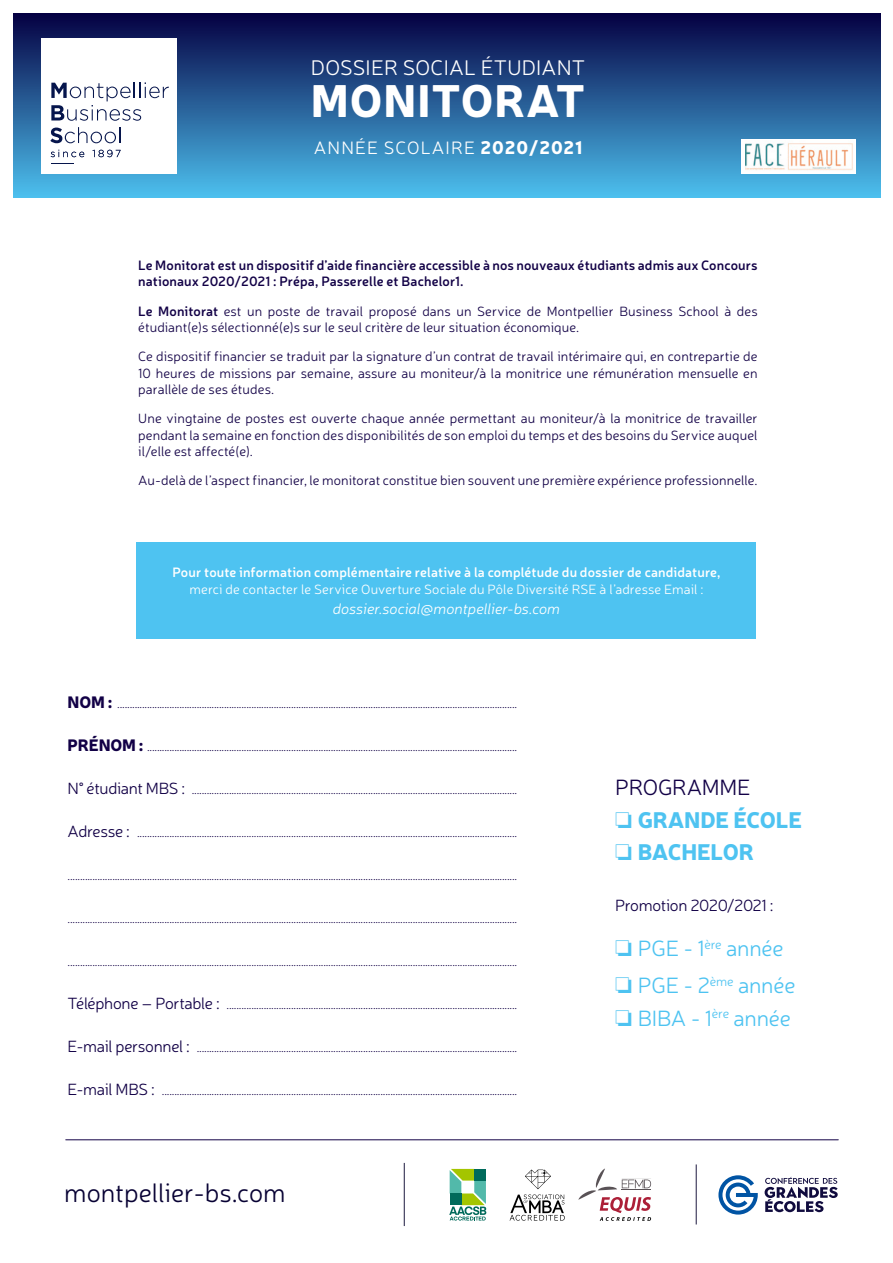
<style>
.page{position:relative;width:893px;height:1263px;background:#fff}
.page>*{position:absolute;margin:0;border:0;box-sizing:border-box;transform-origin:0 0}
.t1{font:900 45px "Neris";letter-spacing:.02em;color:#fff}
.t2{font:300 26.25px "Neris";color:#070133}
.t3{font:300 22.2px/36.9px "Neris";letter-spacing:-.01em;color:#4ec3f1}
.t4{font:900 22.2px/32.7px "Neris";letter-spacing:-.01em;color:#4ec3f1}
.t5{font:300 21.3px "Neris";letter-spacing:.01em;color:#fff}
.t6{font:300 18px "Neris";letter-spacing:.06em;color:#fff}
.t7{font:300 16.35px "Neris";letter-spacing:-.025em;color:#120046}
.t8{font:italic 300 15px "Neris";color:#fff}
.t9{font:300 13.5px/16.5px "Neris";letter-spacing:.005em;color:#120046;text-align:justify}
.t10{font:600 13.5px/16.5px "Neris";letter-spacing:.005em;color:#120046}
.t11{font:600 13.5px "Neris";letter-spacing:.01em;color:#fff}
.t12{font:300 13.5px "Neris";letter-spacing:.005em;color:#fff}
.t13{font:300 11.85px "Neris";color:#120046}
.s1{font-weight:900}
.s2{font-weight:600}
.s3{font-weight:900;font-size:16.35px}
.s4{font-size:16.35px}
.s5{font-weight:300;color:#120046}
</style>
<div class="page">
<hr style="left:404px;top:1163px;width:1px;height:63px;background:#1c193f">
<svg style="left:718px;top:1175px;width:40px;height:39px"></svg>
<svg style="left:765px;top:1177px;width:73px;height:35px"></svg>
<svg style="left:449px;top:1169px;width:37px;height:51px"></svg>
<svg style="left:510px;top:1169px;width:55px;height:52px"></svg>
<svg style="left:578px;top:1168px;width:73px;height:53px"></svg>
<hr style="left:696px;top:1164px;width:1px;height:60px;background:#1c193f">
<div style="left:13px;top:13px;width:867px;height:185px;background:linear-gradient(to bottom,#040042,#4ec1ef)"></div>
<div style="left:41px;top:38px;width:136px;height:135px;background:#fff"></div>
<svg style="left:51px;top:82px;width:118px;height:39px"></svg>
<svg style="left:50px;top:127px;width:71px;height:16px"></svg>
<svg style="left:51px;top:163px;width:23px;height:1px"></svg>
<svg style="left:51px;top:150px;width:33px;height:7px"></svg>
<svg style="left:92px;top:150px;width:29px;height:7px"></svg>
<div style="left:741px;top:139px;width:115px;height:35px;background:#fff"></div>
<img style="left:746px;top:143px;width:107px;height:28px">
<div style="left:137px;top:542px;width:619px;height:97px;background:#4ec3f1"></div>
<hr style="left:66px;top:1139px;width:772px;height:1px;background:#120046">
<h3 class="t5" style="left:311px;top:54px;width:276px">DOSSIER SOCIAL ÉTUDIANT</h3>
<h1 class="t1" style="left:311px;top:68px;width:276px">MONITORAT</h1>
<h3 class="t6" style="left:314px;top:136px;width:270px">ANNÉE SCOLAIRE <span class="s1">2020/2021</span></h3>
<p class="t10" style="left:138px;top:256px;width:621px">Le Monitorat est un dispositif d’aide financière accessible à nos nouveaux étudiants admis aux Concours nationaux 2020/2021 : Prépa, Passerelle et Bachelor1.</p>
<p class="t9" style="left:138px;top:302px;width:621px"><span class="s2">Le Monitorat</span> est un poste de travail proposé dans un Service de Montpellier Business School à des étudiant(e)s sélectionné(e)s sur le seul critère de leur situation économique.</p>
<p class="t9" style="left:138px;top:348px;width:621px">Ce dispositif financier se traduit par la signature d’un contrat de travail intérimaire qui, en contrepartie de 10 heures de missions par semaine, assure au moniteur/à la monitrice une rémunération mensuelle en parallèle de ses études.</p>
<p class="t9" style="left:138px;top:410px;width:621px">Une vingtaine de postes est ouverte chaque année permettant au moniteur/à la monitrice de travailler pendant la semaine en fonction des disponibilités de son emploi du temps et des besoins du Service auquel il/elle est affecté(e).</p>
<p class="t9" style="left:138px;top:472px;width:621px">Au-delà de l’aspect financier, le monitorat constitue bien souvent une première expérience professionnelle.</p>
<p class="t11" style="left:172px;top:563px;width:550px">Pour toute information complémentaire relative à la complétude du dossier de candidature,</p>
<p class="t12" style="left:189px;top:580px;width:515px">merci de contacter le Service Ouverture Sociale du Pôle Diversité RSE à l’adresse Email :</p>
<p class="t8" style="left:333px;top:599px;width:229px">dossier.social@montpellier-bs.com</p>
<p class="t13" style="left:68px;top:696px;width:451px"><span class="s3">NOM :</span> .................................................................................................................................................................</p>
<p class="t13" style="left:68px;top:739px;width:451px"><span class="s3">PRÉNOM :</span> .....................................................................................................................................................</p>
<p class="t13" style="left:68px;top:782px;width:451px"><span class="s4">N° étudiant MBS :</span> ...................................................................................................................................</p>
<p class="t13" style="left:68px;top:825px;width:451px"><span class="s4">Adresse :</span> .........................................................................................................................................................</p>
<p class="t13" style="left:68px;top:868px;width:451px">.....................................................................................................................................................................................</p>
<p class="t13" style="left:68px;top:911px;width:451px">.....................................................................................................................................................................................</p>
<p class="t13" style="left:68px;top:954px;width:451px">.....................................................................................................................................................................................</p>
<p class="t13" style="left:68px;top:997px;width:451px"><span class="s4">Téléphone – Portable :</span> .....................................................................................................................</p>
<p class="t13" style="left:68px;top:1040px;width:451px"><span class="s4">E-mail personnel :</span> .................................................................................................................................</p>
<p class="t13" style="left:68px;top:1083px;width:451px"><span class="s4">E-mail MBS :</span> ...............................................................................................................................................</p>
<h2 class="t2" style="left:64px;top:1176px;width:223px">montpellier-bs.com</h2>
<h3 class="t4" style="left:615px;top:769px;width:189px"><span class="s5">PROGRAMME<br></span>❏ GRANDE ÉCOLE ❏ BACHELOR</h3>
<h3 class="t7" style="left:615px;top:895px;width:160px">Promotion 2020/2021 :</h3>
<h3 class="t3" style="left:615px;top:929px;width:182px">❏ PGE - 1<sup>ère</sup> année ❏ PGE - 2<sup>ème</sup> année</h3>
<h3 class="t3" style="left:615px;top:999px;width:177px">❏ BIBA - 1<sup>ère</sup> année</h3>
</div>
